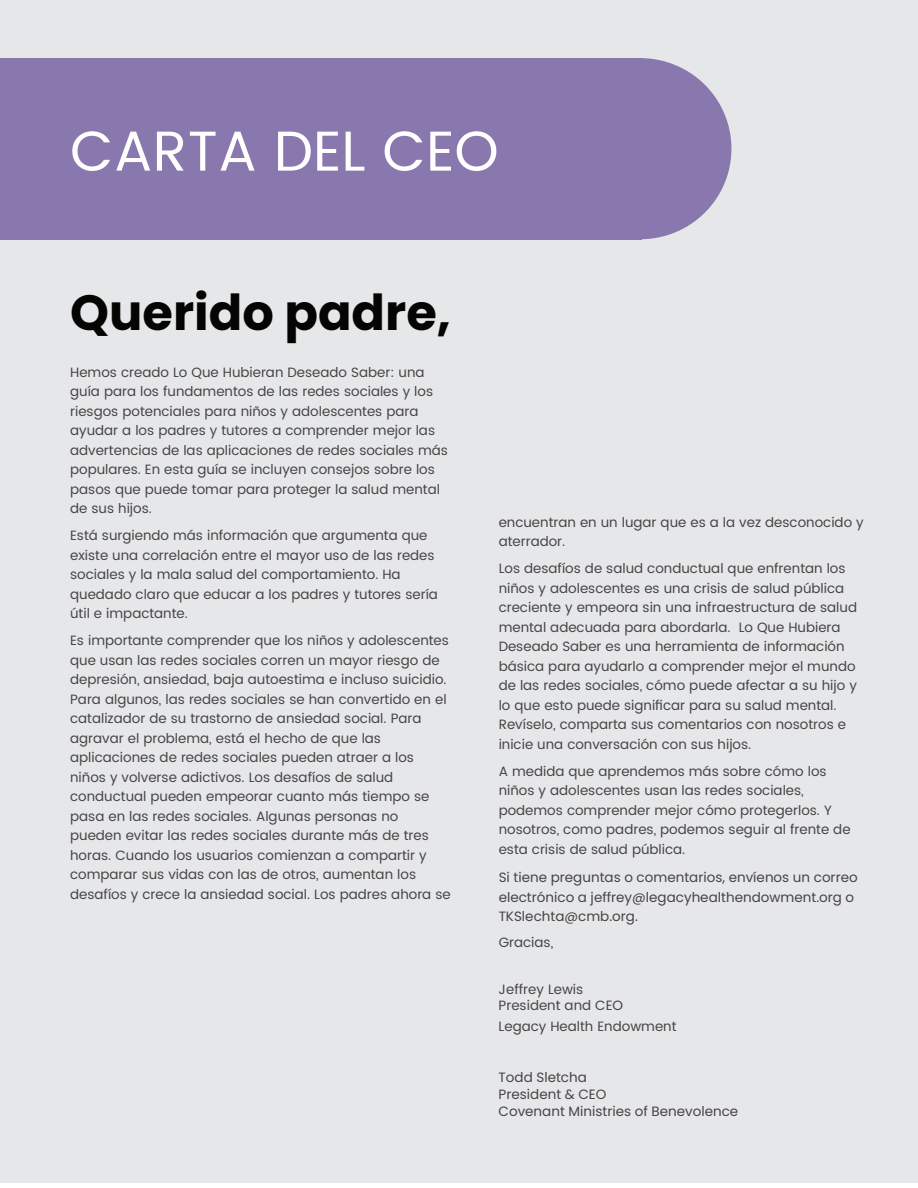
<style>
.page{position:relative;width:918px;height:1188px;background:#fff}
.page>*{position:absolute;margin:0;border:0;box-sizing:border-box;transform-origin:0 0}
.t1{font:56.25px "Poppins";color:#fff}
.t2{font:700 49.5px "Poppins";color:#040503}
.t3{font:13.5px/19.5px "Poppins";color:#464444}
</style>
<div class="page">
<div style="left:0;top:0;width:918px;height:1184px;background:#e6e7e9"></div>
<div style="left:0;top:58px;width:641px;height:181px;background:#8978ae"></div>
<svg style="left:641px;top:58px;width:90px;height:181px"></svg>
<h1 class="t1" style="left:70px;top:110px;width:430px">CARTA DEL CEO</h1>
<h2 class="t2" style="left:70px;top:284px;width:383px">Querido padre,</h2>
<p class="t3" style="left:70px;top:363px;width:379px">Hemos creado Lo Que Hubieran Deseado Saber: una guía para los fundamentos de las redes sociales y los riesgos potenciales para niños y adolescentes para ayudar a los padres y tutores a comprender mejor las advertencias de las aplicaciones de redes sociales más populares. En esta guía se incluyen consejos sobre los pasos que puede tomar para proteger la salud mental de sus hijos.</p>
<p class="t3" style="left:70px;top:526px;width:369px">Está surgiendo más información que argumenta que existe una correlación entre el mayor uso de las redes sociales y la mala salud del comportamiento. Ha quedado claro que educar a los padres y tutores sería útil e impactante.</p>
<p class="t3" style="left:70px;top:631px;width:382px">Es importante comprender que los niños y adolescentes que usan las redes sociales corren un mayor riesgo de depresión, ansiedad, baja autoestima e incluso suicidio.<br>Para algunos, las redes sociales se han convertido en el catalizador de su trastorno de ansiedad social. Para agravar el problema, está el hecho de que las aplicaciones de redes sociales pueden atraer a los niños y volverse adictivos. Los desafíos de salud conductual pueden empeorar cuanto más tiempo se pasa en las redes sociales. Algunas personas no pueden evitar las redes sociales durante más de tres horas. Cuando los usuarios comienzan a compartir y comparar sus vidas con las de otros, aumentan los desafíos y crece la ansiedad social. Los padres ahora se</p>
<p class="t3" style="left:499px;top:513px;width:367px">encuentran en un lugar que es a la vez desconocido y aterrador.</p>
<p class="t3" style="left:499px;top:559px;width:360px">Los desafíos de salud conductual que enfrentan los niños y adolescentes es una crisis de salud pública creciente y empeora sin una infraestructura de salud mental adecuada para abordarla. Lo Que Hubiera Deseado Saber es una herramienta de información básica para ayudarlo a comprender mejor el mundo de las redes sociales, cómo puede afectar a su hijo y lo que esto puede significar para su salud mental.<br>Revíselo, comparta sus comentarios con nosotros e inicie una conversación con sus hijos.</p>
<p class="t3" style="left:499px;top:762px;width:353px">A medida que aprendemos más sobre cómo los niños y adolescentes usan las redes sociales, podemos comprender mejor cómo protegerlos. Y nosotros, como padres, podemos seguir al frente de esta crisis de salud pública.</p>
<p class="t3" style="left:499px;top:868px;width:361px">Si tiene preguntas o comentarios, envíenos un correo electrónico a jeffrey@legacyhealthendowment.org o<br>TKSlechta@cmb.org.</p>
<p class="t3" style="left:499px;top:933px;width:56px">Gracias,</p>
<p class="t3" style="left:499px;top:981px;width:126px;line-height:16.8px">Jeffrey Lewis<br>President and CEO</p>
<p class="t3" style="left:499px;top:1017px;width:179px">Legacy Health Endowment</p>
<p class="t3" style="left:499px;top:1069px;width:241px;line-height:16.8px">Todd Sletcha<br>President &amp; CEO<br>Covenant Ministries of Benevolence</p>
</div>
